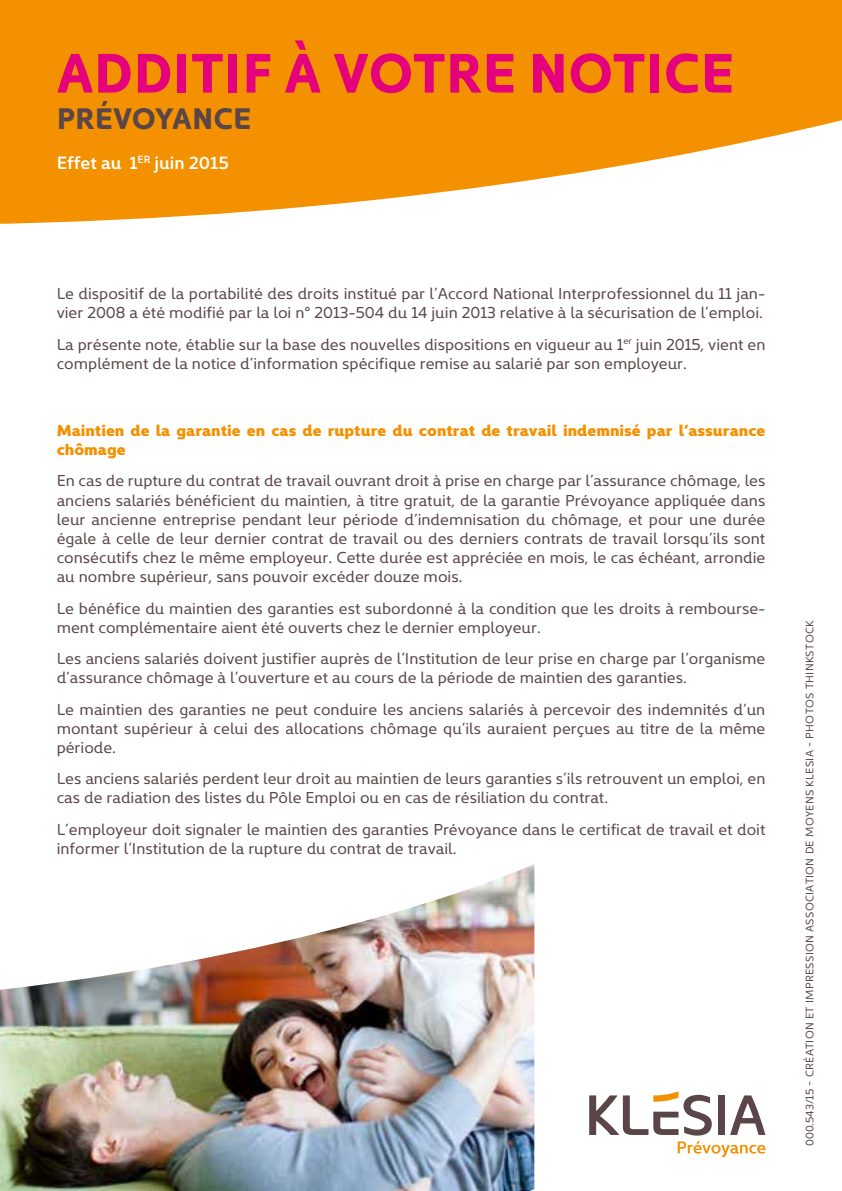
<style>
.page{position:relative;width:842px;height:1191px;background:#fff}
.page>*{position:absolute;margin:0;border:0;box-sizing:border-box;transform-origin:0 0}
.t1{font:700 56px "Kyrial Display Pro";color:#e5007c}
.t2{font:700 30px "Kyrial Display Pro";color:#5a4548}
.t3{font:600 18px "Kyrial Display Pro";color:#fff}
.t4{font:16px/19.2px "Kyrial Display Pro";color:#5a4548}
.t5{font:900 16px/19.2px "Kyrial Display Pro";color:#f39100}
.t6{font:11px "Kyrial Display Pro";letter-spacing:.025em;color:#5a4548}
</style>
<div class="page">
<svg style="left:0;top:0;width:842px;height:224px;fill:#f39100"></svg>
<img style="left:0;top:864px;width:534px;height:327px">
<div style="left:718px;top:1095px;width:7px;height:40px;background:#5a4548"></div>
<svg style="left:730px;top:1095px;width:35px;height:40px"></svg>
<svg style="left:589px;top:1091px;width:123px;height:44px"></svg>
<svg style="left:678px;top:1141px;width:87px;height:16px"></svg>
<h1 class="t1" style="left:57px;top:33px;width:679px">ADDITIF À VOTRE NOTICE</h1>
<h2 class="t2" style="left:57px;top:96px;width:196px">PRÉVOYANCE</h2>
<p class="t3" style="left:57px;top:149px;width:174px">Effet au 1<sup>ER</sup> juin 2015</p>
<p class="t4" style="left:57px;top:283px;width:710px">Le dispositif de la portabilité des droits institué par l’Accord National Interprofessionnel du 11 jan&shy;vier 2008 a été modifié par la loi n° 2013-504 du 14 juin 2013 relative à la sécurisation de l’emploi.</p>
<p class="t4" style="left:57px;top:333px;width:710px">La présente note, établie sur la base des nouvelles dispositions en vigueur au 1<sup>er</sup> juin 2015, vient en complément de la notice d’information spécifique remise au salarié par son employeur.</p>
<p class="t5" style="left:57px;top:419px;width:710px">Maintien de la garantie en cas de rupture du contrat de travail indemnisé par l’assurance chômage</p>
<p class="t4" style="left:57px;top:470px;width:710px;text-align:justify">En cas de rupture du contrat de travail ouvrant droit à prise en charge par l’assurance chômage, les anciens salariés bénéficient du maintien, à titre gratuit, de la garantie Prévoyance appliquée dans leur ancienne entreprise pendant leur période d’indemnisation du chômage, et pour une durée égale à celle de leur dernier contrat de travail ou des derniers contrats de travail lorsqu’ils sont consécutifs chez le même employeur. Cette durée est appréciée en mois, le cas échéant, arrondie au nombre supérieur, sans pouvoir excéder douze mois.</p>
<p class="t4" style="left:57px;top:597px;width:710px">Le bénéfice du maintien des garanties est subordonné à la condition que les droits à rembourse&shy;ment complémentaire aient été ouverts chez le dernier employeur.</p>
<p class="t4" style="left:57px;top:648px;width:710px">Les anciens salariés doivent justifier auprès de l’Institution de leur prise en charge par l’organisme d’assurance chômage à l’ouverture et au cours de la période de maintien des garanties.</p>
<p class="t4" style="left:57px;top:698px;width:710px;text-align:justify">Le maintien des garanties ne peut conduire les anciens salariés à percevoir des indemnités d’un montant supérieur à celui des allocations chômage qu’ils auraient perçues au titre de la même période.</p>
<p class="t4" style="left:57px;top:768px;width:710px">Les anciens salariés perdent leur droit au maintien de leurs garanties s’ils retrouvent un emploi, en cas de radiation des listes du Pôle Emploi ou en cas de résiliation du contrat.</p>
<p class="t4" style="left:57px;top:818px;width:710px">L’employeur doit signaler le maintien des garanties Prévoyance dans le certificat de travail et doit informer l’Institution de la rupture du contrat de travail.</p>
<p class="t6" style="left:802px;top:1146px;width:527px;rotate:-90deg">000.543/15 - CRÉATION ET IMPRESSION ASSOCIATION DE MOYENS KLESIA - PHOTOS THINKSTOCK</p>
</div>
